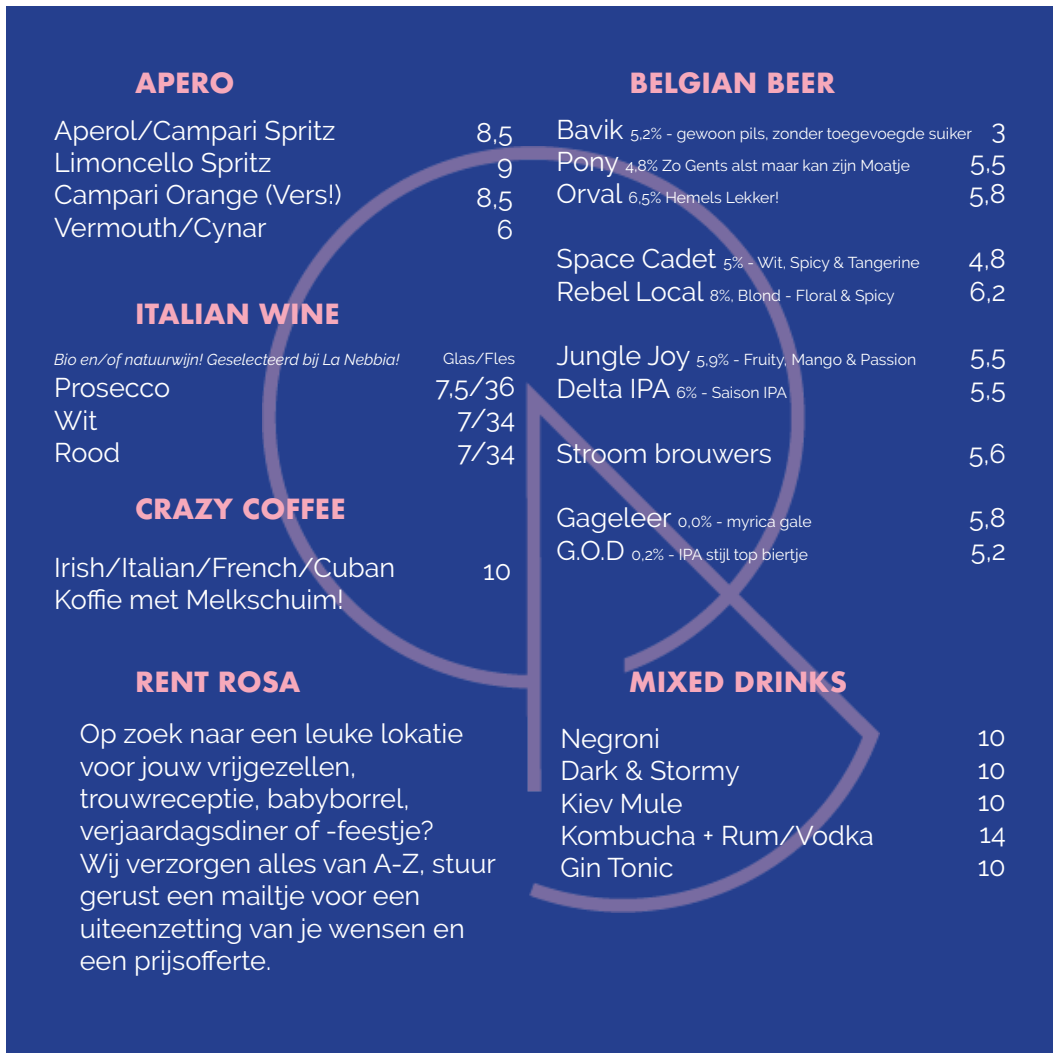
<style>
.page{position:relative;width:1059px;height:1059px;background:#fff}
.page>*{position:absolute;margin:0;border:0;box-sizing:border-box;transform-origin:0 0}
.t1{font:27px/32.4px "Raleway";color:#fff}
.t2{font:700 27px "Futura";color:#f6a9bb}
.t3{font:15.75px "Raleway";color:#fff}
.t4{font:italic 15.75px "Raleway";color:#fff}
.s1{font-size:27px}
</style>
<div class="page">
<div style="left:6px;top:6px;width:1046px;height:1046px;background:#253f8e"></div>
<img style="left:262px;top:146px;width:617px;height:766px">
<p class="t2" style="left:135px;top:63px;width:101px">APERO</p>
<p class="t1" style="left:54px;top:114px;width:283px">Aperol/Campari Spritz</p>
<p class="t1" style="left:54px;top:146px;width:219px">Limoncello Spritz</p>
<p class="t1" style="left:54px;top:179px;width:289px">Campari Orange (Vers!)</p>
<p class="t1" style="left:54px;top:211px;width:214px">Vermouth/Cynar</p>
<p class="t2" style="left:135px;top:294px;width:206px">ITALIAN WINE</p>
<p class="t4" style="left:54px;top:350px;width:347px">Bio en/of natuurwijn! Geselecteerd bij La Nebbia!</p>
<p class="t1" style="left:54px;top:372px;width:118px">Prosecco</p>
<p class="t1" style="left:54px;top:404px;width:45px">Wit</p>
<p class="t1" style="left:54px;top:436px;width:68px">Rood</p>
<p class="t2" style="left:135px;top:489px;width:212px">CRAZY COFFEE</p>
<p class="t1" style="left:54px;top:551px;width:342px">Irish/Italian/French/Cuban<br>Koffie met Melkschuim!</p>
<p class="t1" style="left:476px;top:116px;width:38px">8,5</p>
<p class="t1" style="left:497px;top:148px;width:17px">9</p>
<p class="t1" style="left:476px;top:181px;width:38px">8,5</p>
<p class="t1" style="left:497px;top:213px;width:18px">6</p>
<p class="t3" style="left:443px;top:349px;width:73px">Glas/Fles</p>
<p class="t1" style="left:435px;top:370px;width:81px">7,5/36</p>
<p class="t1" style="left:458px;top:402px;width:59px">7/34</p>
<p class="t1" style="left:458px;top:435px;width:59px">7/34</p>
<p class="t1" style="left:483px;top:554px;width:30px">10</p>
<p class="t2" style="left:135px;top:662px;width:167px">RENT ROSA</p>
<p class="t1" style="left:80px;top:717px;width:385px">Op zoek naar een leuke lokatie voor jouw vrijgezellen,</p>
<p class="t1" style="left:80px;top:782px;width:331px">trouwreceptie, babyborrel,</p>
<p class="t1" style="left:80px;top:814px;width:418px">verjaardagsdiner of -feestje?<br>Wij verzorgen alles van A-Z, stuur gerust een mailtje voor een</p>
<p class="t1" style="left:80px;top:912px;width:386px">uiteenzetting van je wensen en een prijsofferte.</p>
<p class="t2" style="left:630px;top:63px;width:207px">BELGIAN BEER</p>
<p class="t3" style="left:556px;top:124px;width:417px"><span class="s1">Bavik</span> 5,2% - gewoon pils, zonder toegevoegde suiker</p>
<p class="t3" style="left:556px;top:156px;width:355px"><span class="s1">Pony</span> 4,8% Zo Gents alst maar kan zijn Moatje</p>
<p class="t3" style="left:556px;top:189px;width:224px"><span class="s1">Orval</span> 6,5% Hemels Lekker!</p>
<p class="t1" style="left:991px;top:113px;width:16px">3</p>
<p class="t1" style="left:970px;top:145px;width:37px">5,5</p>
<p class="t1" style="left:969px;top:178px;width:38px">5,8</p>
<p class="t3" style="left:556px;top:253px;width:365px"><span class="s1">Space Cadet</span> 5% - Wit, Spicy &amp; Tangerine</p>
<p class="t3" style="left:556px;top:286px;width:340px"><span class="s1">Rebel Local</span> 8%, Blond - Floral &amp; Spicy</p>
<p class="t3" style="left:556px;top:351px;width:361px"><span class="s1">Jungle Joy</span> 5,9% - Fruity, Mango &amp; Passion</p>
<p class="t3" style="left:556px;top:383px;width:232px"><span class="s1">Delta IPA</span> 6% - Saison IPA</p>
<p class="t1" style="left:556px;top:437px;width:217px">Stroom brouwers</p>
<p class="t3" style="left:556px;top:513px;width:256px"><span class="s1">Gageleer</span> 0,0% - myrica gale</p>
<p class="t3" style="left:556px;top:545px;width:253px"><span class="s1">G.O.D</span> 0,2% - IPA stijl top biertje</p>
<p class="t2" style="left:629px;top:662px;width:220px">MIXED DRINKS</p>
<p class="t1" style="left:560px;top:722px;width:101px">Negroni</p>
<p class="t1" style="left:560px;top:754px;width:181px">Dark &amp; Stormy</p>
<p class="t1" style="left:560px;top:787px;width:124px">Kiev Mule</p>
<p class="t1" style="left:560px;top:819px;width:315px">Kombucha + Rum/Vodka</p>
<p class="t1" style="left:560px;top:851px;width:114px">Gin Tonic</p>
<p class="t1" style="left:969px;top:242px;width:38px">4,8</p>
<p class="t1" style="left:969px;top:275px;width:38px">6,2</p>
<p class="t1" style="left:970px;top:340px;width:37px">5,5</p>
<p class="t1" style="left:970px;top:372px;width:37px">5,5</p>
<p class="t1" style="left:969px;top:437px;width:39px">5,6</p>
<p class="t1" style="left:969px;top:502px;width:38px">5,8</p>
<p class="t1" style="left:971px;top:534px;width:36px">5,2</p>
<p class="t1" style="left:977px;top:720px;width:30px">10</p>
<p class="t1" style="left:977px;top:753px;width:30px">10</p>
<p class="t1" style="left:977px;top:785px;width:30px">10</p>
<p class="t1" style="left:979px;top:818px;width:28px">14</p>
<p class="t1" style="left:977px;top:850px;width:30px">10</p>
</div>
